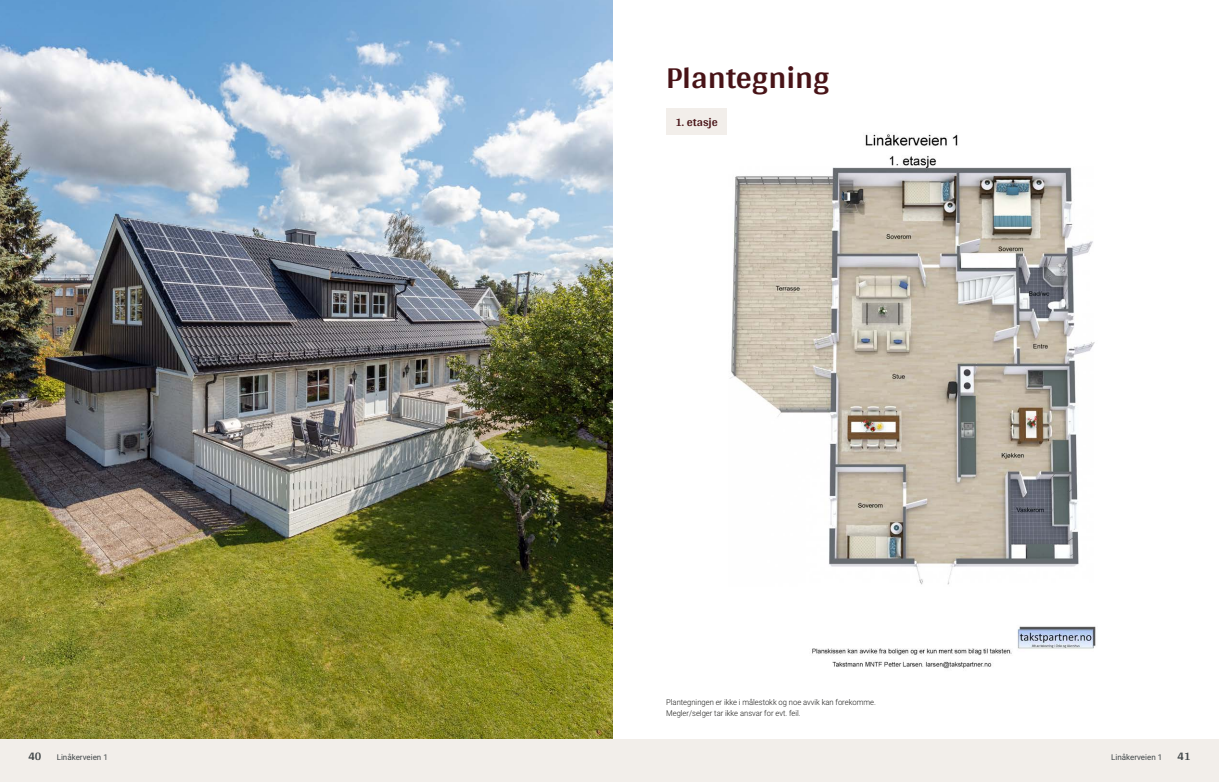
<style>
.page{position:relative;width:1219px;height:782px;background:#fff}
.page>*{position:absolute;margin:0;border:0;box-sizing:border-box;transform-origin:0 0}
.t1{font:700 32px "Arya";color:#481317}
.t2{font:700 12px "Arya";color:#481317}
.t3{font:700 12px "Arya";color:#414749}
.t4{font:300 8px/11px "Roboto";color:#1d1d1b;scale:.95 1}
.t5{font:8px "Roboto";color:#414749}
</style>
<div class="page">
<img style="left:0;top:0;width:612px;height:739px">
<div style="left:0;top:739px;width:612px;height:42px;background:#f2eeea"></div>
<img style="left:729px;top:134px;width:367px;height:535px">
<div style="left:607px;top:739px;width:612px;height:42px;background:#f2eeea"></div>
<div style="left:666px;top:108px;width:61px;height:27px;background:#f2eeea"></div>
<h1 class="t1" style="left:666px;top:58px;width:165px">Plantegning</h1>
<h2 class="t2" style="left:675px;top:114px;width:44px">1. etasje</h2>
<p class="t4" style="left:666px;top:696px;width:222px">Plantegningen er ikke i målestokk og noe avvik kan forekomme.<br>Megler/ selger tar ikke ansvar for evt. feil.</p>
<h2 class="t3" style="left:28px;top:749px;width:15px">40</h2>
<p class="t5" style="left:57px;top:751px;width:53px">Linåkerveien 1</p>
<p class="t5" style="left:1111px;top:751px;width:53px">Linåkerveien 1</p>
<h2 class="t3" style="left:1177px;top:749px;width:15px">41</h2>
</div>
